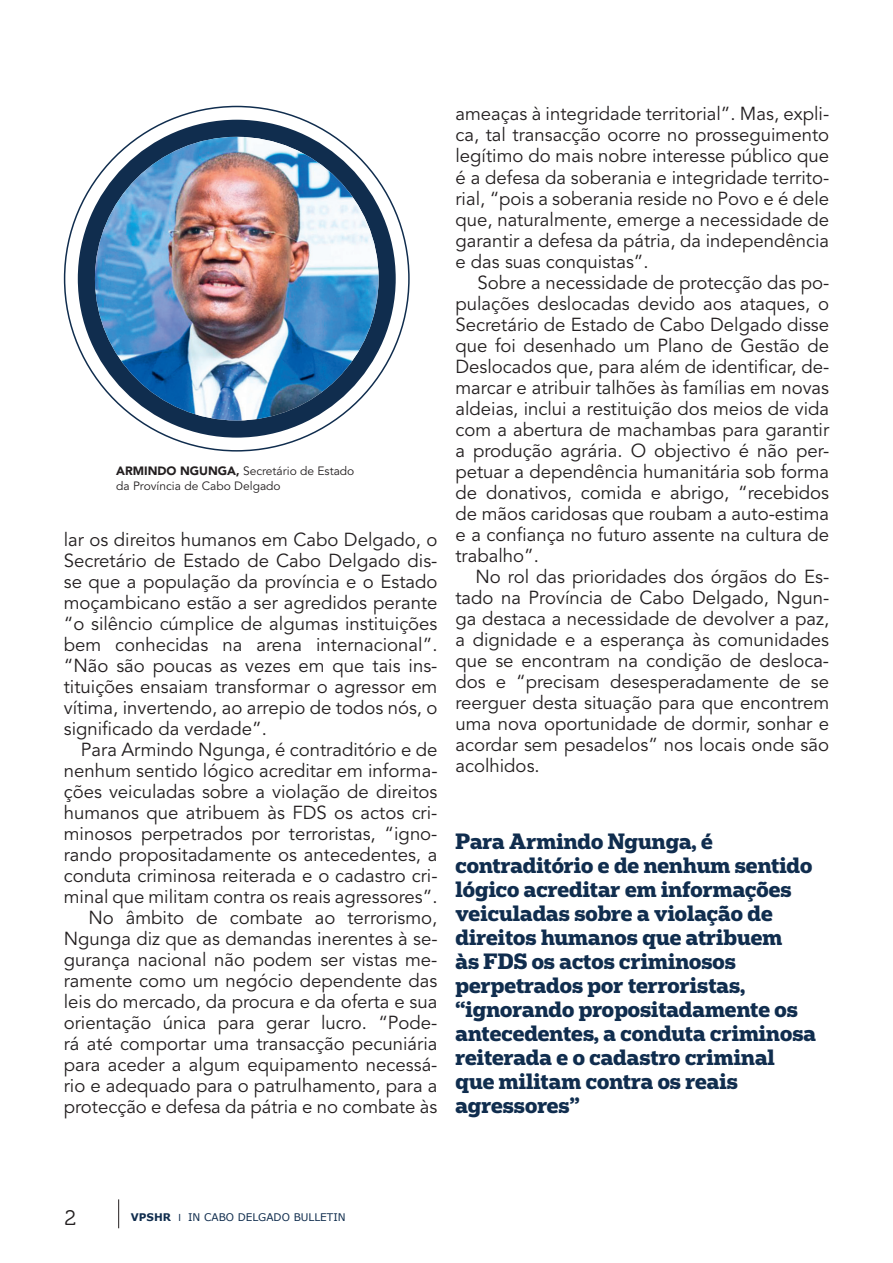
<style>
.page{position:relative;width:893px;height:1263px;background:#fff}
.page>*{position:absolute;margin:0;border:0;box-sizing:border-box;transform-origin:0 0}
.t1{font:700 21px/24px "Popular";color:#102d4e}
.t2{font:21px "Museo 300";color:#231f20}
.t3{font:18.75px/21px "Avenir LT Std";color:#231f20;text-align:justify}
.t4{font:12px/15px "Avenir LT Std";color:#231f20}
.t5{font:10.5px "Verdana";color:#102d4e}
.s1{font-weight:900}
.s2{font-weight:700}
.s3{font-family:"Myriad Pro"}
</style>
<div class="page">
<svg style="left:118px;top:1199px;width:1px;height:29px"></svg>
<div style="left:78px;top:120px;width:318px;height:318px;background:#102d4e;border-radius:50%"></div>
<img style="left:95px;top:137px;width:284px;height:283px;border-radius:142px">
<p class="t4" style="left:116px;top:464px;width:240px"><span class="s1">ARMINDO NGUNGA,</span> Secretário de Estado da Província de Cabo Delgado</p>
<p class="t3" style="left:64px;top:529px;width:375px">lar os direitos humanos em Cabo Delgado, o Secretário de Estado de Cabo Delgado dis&shy;se que a população da província e o Estado moçambicano estão a ser agredidos perante “o silêncio cúmplice de algumas instituições bem conhecidas na arena internacional”. “Não são poucas as vezes em que tais ins&shy;tituições ensaiam transformar o agressor em vítima, invertendo, ao arrepio de todos nós, o significado da verdade”.</p>
<p class="t3" style="left:64px;top:739px;width:375px;text-align:right">Para Armindo Ngunga, é contraditório e de nenhum sentido lógico acreditar em informa&shy;ções veiculadas sobre a violação de direitos humanos que atribuem às FDS os actos cri&shy;minosos perpetrados por terroristas, “igno&shy;rando propositadamente os antecedentes, a conduta criminosa reiterada e o cadastro cri&shy;minal que militam contra os reais agressores”.<br>No âmbito de combate ao terrorismo, Ngunga diz que as demandas inerentes à se&shy;gurança nacional não podem ser vistas me&shy;ramente como um negócio dependente das leis do mercado, da procura e da oferta e sua orientação única para gerar lucro. “Pode&shy;rá até comportar uma transacção pecuniária para aceder a algum equipamento necessá&shy;rio e adequado para o patrulhamento, para a protecção e defesa da pátria e no combate às</p>
<p class="t3" style="left:455px;top:104px;width:375px">ameaças à integridade territorial”. Mas, expli&shy;ca, tal transacção ocorre no prosseguimento legítimo do mais nobre interesse público que é a defesa da soberania e integridade territo&shy;rial, “pois a soberania reside no Povo e é dele que, naturalmente, emerge a necessidade de garantir a defesa da pátria, da independência e das suas conquistas”.</p>
<p class="t3" style="left:455px;top:272px;width:375px;text-indent:22px">Sobre a necessidade de protecção das po&shy;pulações deslocadas devido aos ataques, o Secretário de Estado de Cabo Delgado disse que foi desenhado um Plano de Gestão de Deslocados que, para além de identificar, de&shy;marcar e atribuir talhões às famílias em novas aldeias, inclui a restituição dos meios de vida com a abertura de machambas para garantir a produção agrária. O objectivo é não per&shy;petuar a dependência humanitária sob forma de donativos, comida e abrigo, “recebidos de mãos caridosas que roubam a auto-estima e a confiança no futuro assente na cultura de trabalho”.</p>
<p class="t3" style="left:455px;top:566px;width:375px;text-indent:20px">No rol das prioridades dos órgãos do Es&shy;tado na Província de Cabo Delgado, Ngun&shy;ga destaca a necessidade de devolver a paz, a dignidade e a esperança às comunidades que se encontram na condição de desloca&shy;dos e “precisam desesperadamente de se reerguer desta situação para que encontrem uma nova oportunidade de dormir, sonhar e acordar sem pesadelos” nos locais onde são acolhidos.</p>
<p class="t1" style="left:455px;top:828px;width:362px">Para Armindo Ngunga, é contraditório e de nenhum sentido lógico acreditar em informações veiculadas sobre a violação de direitos humanos que atribuem<br>às FDS os actos criminosos perpetrados por terroristas, “ignorando propositadamente os antecedentes, a conduta criminosa reiterada e o cadastro criminal que militam contra os reais agressores”</p>
<p class="t2" style="left:64px;top:1206px;width:13px">2</p>
<p class="t5" style="left:131px;top:1210px;width:216px"><span class="s2">VPSHR</span> <span class="s3">I</span> IN CABO DELGADO BULLETIN</p>
</div>
